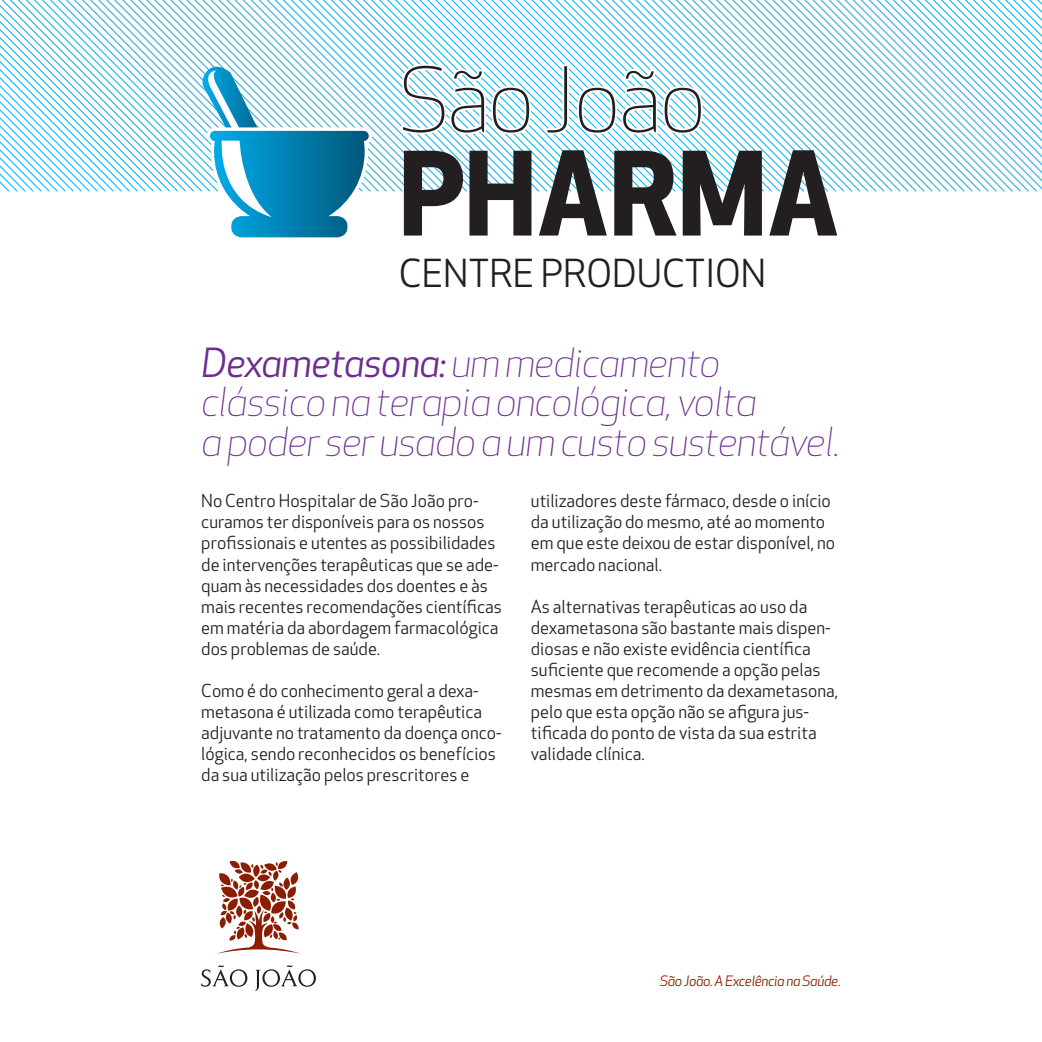
<style>
.page{position:relative;width:1042px;height:1042px;background:#fff}
.page>*{position:absolute;margin:0;border:0;box-sizing:border-box;transform-origin:0 0}
.t1{font:700 113.05px "Apex New";color:#231f20}
.t2{font:300 88.02px "Apex New";letter-spacing:-.025em;color:#231f20}
.t3{font:italic 300 39.2px "Apex New";letter-spacing:-.025em;color:#6e2c91}
.t4{font:italic 39.2px "Apex New";letter-spacing:-.025em;color:#6e2c91}
.t5{font:37.62px "Apex New";color:#231f20}
.t6{font:17.5px/21px "Apex New";color:#231f20}
.t7{font:italic 14px "Apex New";letter-spacing:-.025em;color:#8b1d02}
.s1{font-weight:300}
</style>
<div class="page">
<svg style="left:201px;top:965px;width:115px;height:26px"></svg>
<svg style="left:219px;top:860px;width:80px;height:93px"></svg>
<svg style="left:0;top:0;width:1042px;height:192px"></svg>
<svg style="left:200px;top:67px;width:172px;height:171px"></svg>
<svg style="left:399px;top:62px;width:134px;height:74px"></svg>
<svg style="left:543px;top:63px;width:161px;height:73px"></svg>
<p class="t2" style="left:399px;top:51px;width:309px">São João</p>
<p class="t1" style="left:399px;top:128px;width:442px">PHARMA</p>
<p class="t5" style="left:399px;top:252px;width:369px">CENTRE PRODUCTION</p>
<p class="t4" style="left:201px;top:338px;width:521px">Dexametasona: <span class="s1">um medicamento</span></p>
<p class="t3" style="left:201px;top:377px;width:557px">clássico na terapia oncológica, volta</p>
<p class="t3" style="left:201px;top:416px;width:641px">a poder ser usado a um custo sustentável.</p>
<p class="t6" style="left:201px;top:491px;width:302px">No Centro Hospitalar de São João pro&shy;curamos ter disponíveis para os nossos profissionais e utentes as possibilidades de intervenções terapêuticas que se ade&shy;quam às necessidades dos doentes e às mais recentes recomendações científicas em matéria da abordagem farmacológica dos problemas de saúde.</p>
<p class="t6" style="left:201px;top:680px;width:302px">Como é do conhecimento geral a dexa&shy;metasona é utilizada como terapêutica adjuvante no tratamento da doença onco&shy;lógica, sendo reconhecidos os benefícios da sua utilização pelos prescritores e</p>
<p class="t6" style="left:531px;top:491px;width:306px">utilizadores deste fármaco, desde o início da utilização do mesmo, até ao momento em que este deixou de estar disponível, no mercado nacional.</p>
<p class="t6" style="left:531px;top:596px;width:309px">As alternativas terapêuticas ao uso da dexametasona são bastante mais dispen&shy;diosas e não existe evidência científica suficiente que recomende a opção pelas mesmas em detrimento da dexametasona, pelo que esta opção não se afigura jus&shy;tificada do ponto de vista da sua estrita validade clínica.</p>
<p class="t7" style="left:660px;top:972px;width:182px">São João. A Excelência na Saúde.</p>
</div>
